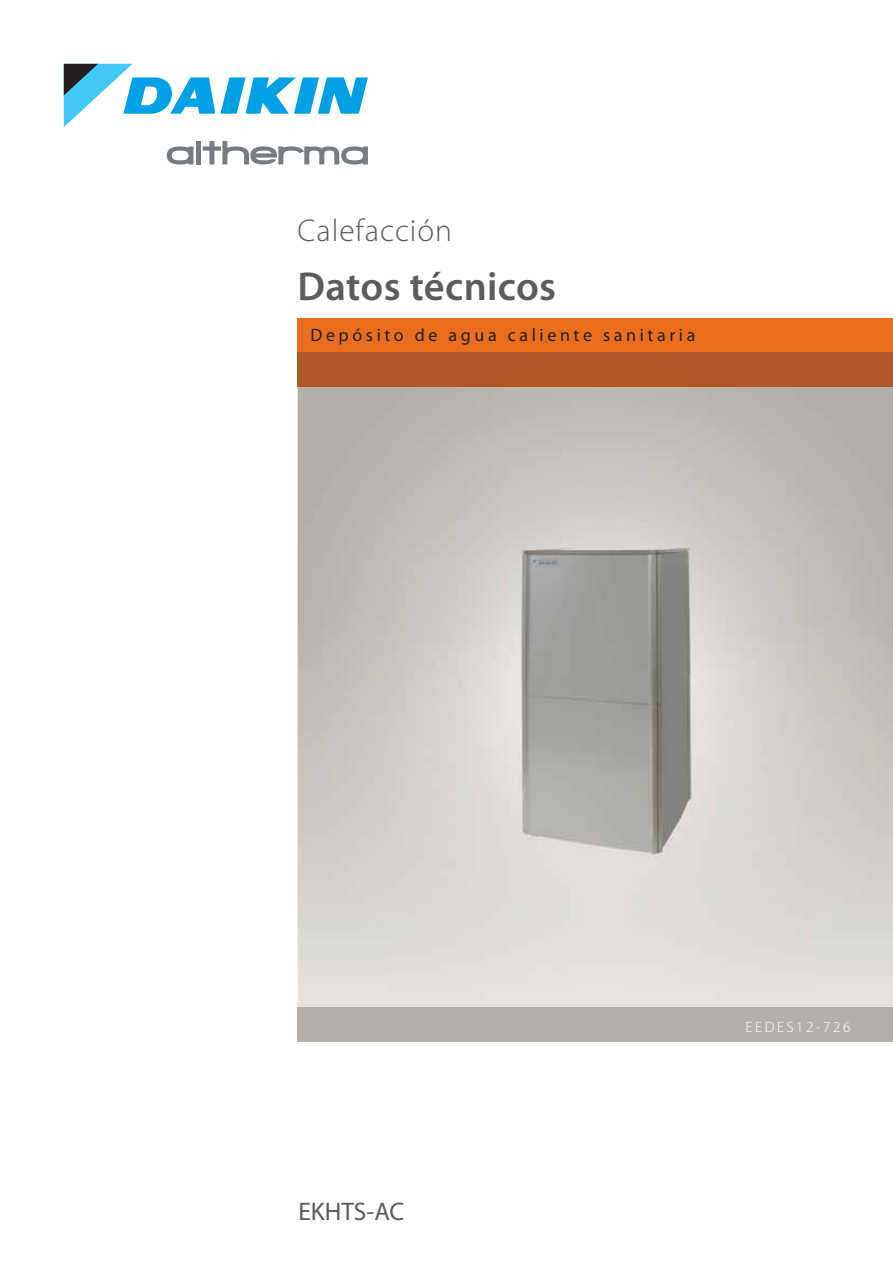
<style>
.page{position:relative;width:893px;height:1263px;background:#fff}
.page>*{position:absolute;margin:0;border:0;box-sizing:border-box;transform-origin:0 0}
.t1{font:600 40.5px "Myriad Pro";letter-spacing:.01em;color:#5b5c5e}
.t2{font:300 31.5px "Myriad Pro";letter-spacing:.03em;color:#5b5c5e}
.t3{font:25.5px "Myriad Pro";color:#5b5c5e}
.t4{font:18px "Myriad Pro";letter-spacing:.2em;color:#231f20}
.t5{font:300 15px "Myriad Pro";letter-spacing:.175em;color:#fff}
</style>
<div class="page">
<svg style="left:64px;top:64px;width:304px;height:63px"></svg>
<svg style="left:167px;top:146px;width:26px;height:18px"></svg>
<div style="left:196px;top:141px;width:5px;height:23px;background:#757d82"></div>
<svg style="left:203px;top:141px;width:165px;height:23px"></svg>
<div style="left:298px;top:1008px;width:595px;height:34px;background:#b4b0a8"></div>
<div style="left:298px;top:319px;width:595px;height:34px;background:#e96f1f"></div>
<div style="left:298px;top:353px;width:595px;height:34px;background:#b05828"></div>
<img style="left:389px;top:393px;width:425px;height:608px">
<h2 class="t2" style="left:298px;top:218px;width:156px">Calefacción</h2>
<h1 class="t1" style="left:298px;top:262px;width:260px">Datos técnicos</h1>
<p class="t4" style="left:310px;top:328px;width:386px">Depósito de agua caliente sanitaria</p>
<h3 class="t3" style="left:298px;top:1202px;width:107px">EKHTS-AC</h3>
<p class="t5" style="left:745px;top:1022px;width:106px">EEDES12-726</p>
</div>
